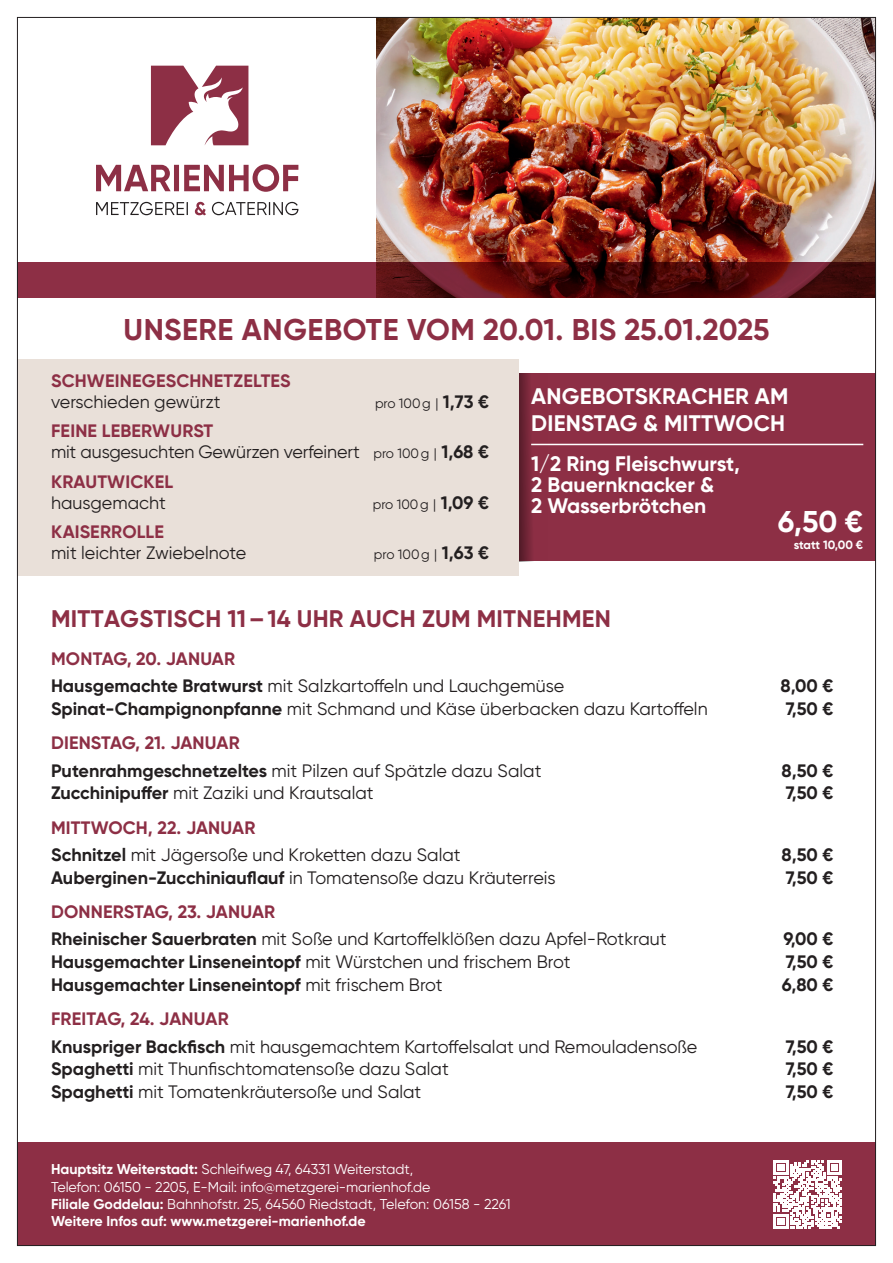
<style>
.page{position:relative;width:893px;height:1263px;background:#fff}
.page>*{position:absolute;margin:0;border:0;box-sizing:border-box;transform-origin:0 0}
.t1{font:700 30px "Gilroy";letter-spacing:.015em;color:#8d2f45}
.Preiskracher_Preis{font:700 30px "Gilroy";color:#fff}
.t2{font:700 24px "Gilroy";letter-spacing:.01em;color:#8d2f45}
.t3{font:700 22.5px/27px "Gilroy";letter-spacing:.01em;color:#fff}
.Preiskracher{font:700 21px/21px "Gilroy";color:#fff}
.Angebote_Body{font:18px/21px "Gilroy";color:#231f20}
.t4{font:700 18px "Gilroy";color:#231f20}
.Datum{font:700 18px "Gilroy";letter-spacing:.01em;color:#8d2f45}
.Angebote_Body-2{font:700 18px/21px "Gilroy";letter-spacing:.01em;color:#8d2f45}
.t5{font:14.25px/17.1px "Gilroy";letter-spacing:-.005em;color:#fff}
.t6{font:700 14.25px "Gilroy";color:#fff}
.Angebote_Body-3{font:13.5px "Gilroy";color:#231f20}
.Preiskracher_Preis-2{font:700 12px "Gilroy";letter-spacing:-.01em;color:#fff}
.s1{font-weight:400;color:#231f20}
.s2{font-weight:700;font-size:18px}
.s3{font-weight:700;color:#8d2f45}
.s4{font-size:13.5px}
.s5{font-weight:700}
.s6{font-weight:400}
</style>
<div class="page">
<img style="left:377px;top:19px;width:497px;height:243px">
<svg style="left:96px;top:164px;width:202px;height:28px"></svg>
<svg style="left:212px;top:202px;width:86px;height:13px"></svg>
<svg style="left:195px;top:202px;width:11px;height:13px"></svg>
<svg style="left:96px;top:202px;width:92px;height:13px"></svg>
<svg style="left:151px;top:66px;width:97px;height:79px"></svg>
<svg style="left:19px;top:262px;width:855px;height:36px;background:#6a1b26"></svg>
<div style="left:17px;top:1143px;width:859px;height:103px;background:#8d2f45"></div>
<svg style="left:774px;top:1160px;width:68px;height:68px"></svg>
<div style="left:518px;top:446px;width:358px;height:115px;background:#8d2f45"></div>
<div style="left:518px;top:373px;width:358px;height:73px;background:#8d2f45"></div>
<hr style="left:531px;top:444px;width:332px;height:1px;background:#fff">
<svg style="left:518px;top:373px;width:30px;height:188px"></svg>
<div style="left:17px;top:360px;width:501px;height:216px;background:#e9e0d9"></div>
<p class="t1" style="left:124px;top:311px;width:648px">UNSERE ANGEBOTE VOM 20.01. BIS 25.01.2025</p>
<p class="Angebote_Body-2" style="left:51px;top:370px;width:241px">SCHWEINEGESCHNETZELTES <span class="s1">verschieden gewürzt</span></p>
<p class="Angebote_Body-3" style="left:375px;top:395px;width:115px">pro 100g | <span class="s2">1,73 €</span></p>
<p class="Angebote_Body" style="left:51px;top:420px;width:439px"><span class="s3">FEINE LEBERWURST<br></span>mit ausgesuchten Gewürzen verfeinert <span class="s4">pro 100g |</span> <span class="s5">1,68 €</span></p>
<p class="Angebote_Body-2" style="left:51px;top:471px;width:124px">KRAUTWICKEL <span class="s1">hausgemacht</span></p>
<p class="Angebote_Body-3" style="left:373px;top:496px;width:118px">pro 100g | <span class="s2">1,09 €</span></p>
<p class="Angebote_Body" style="left:51px;top:521px;width:197px"><span class="s3">KAISERROLLE<br></span>mit leichter Zwiebelnote</p>
<p class="Angebote_Body-3" style="left:374px;top:546px;width:117px">pro 100g | <span class="s2">1,63 €</span></p>
<p class="t3" style="left:531px;top:382px;width:259px">ANGEBOTSKRACHER AM<br>DIENSTAG &amp; MITTWOCH</p>
<p class="Preiskracher" style="left:531px;top:453px;width:210px">1/2 Ring Fleischwurst,<br>2 Bauernknacker &amp;<br>2 Wasserbrötchen</p>
<p class="Preiskracher_Preis" style="left:778px;top:503px;width:87px">6,50 €</p>
<p class="Preiskracher_Preis-2" style="left:794px;top:537px;width:71px">statt 10,00 €</p>
<p class="t2" style="left:51px;top:604px;width:561px">MITTAGSTISCH 11–14 UHR AUCH ZUM MITNEHMEN</p>
<p class="Datum" style="left:51px;top:647px;width:186px">MONTAG, 20. JANUAR</p>
<p class="Angebote_Body" style="left:51px;top:675px;width:515px"><span class="s5">Hausgemachte Bratwurst</span> mit Salzkartoffeln und Lauchgemüse</p>
<p class="t4" style="left:781px;top:675px;width:54px">8,00 €</p>
<p class="Angebote_Body" style="left:51px;top:698px;width:658px"><span class="s5">Spinat-Champignonpfanne</span> mit Schmand und Käse überbacken dazu Kartoffeln</p>
<p class="t4" style="left:786px;top:697px;width:49px">7,50 €</p>
<p class="Datum" style="left:51px;top:732px;width:190px">DIENSTAG, 21. JANUAR</p>
<p class="Angebote_Body" style="left:51px;top:759px;width:492px"><span class="s5">Putenrahmgeschnetzeltes</span> mit Pilzen auf Spätzle dazu Salat</p>
<p class="t4" style="left:782px;top:759px;width:53px">8,50 €</p>
<p class="Angebote_Body" style="left:51px;top:782px;width:324px"><span class="s5">Zucchinipuffer</span> mit Zaziki und Krautsalat</p>
<p class="t4" style="left:786px;top:782px;width:49px">7,50 €</p>
<p class="Datum" style="left:51px;top:816px;width:206px">MITTWOCH, 22. JANUAR</p>
<p class="Angebote_Body" style="left:51px;top:844px;width:411px"><span class="s5">Schnitzel</span> mit Jägersoße und Kroketten dazu Salat</p>
<p class="t4" style="left:782px;top:843px;width:53px">8,50 €</p>
<p class="Angebote_Body" style="left:51px;top:867px;width:506px"><span class="s5">Auberginen-Zucchiniauflauf</span> in Tomatensoße dazu Kräuterreis</p>
<p class="t4" style="left:786px;top:866px;width:49px">7,50 €</p>
<p class="Datum" style="left:51px;top:900px;width:226px">DONNERSTAG, 23. JANUAR</p>
<p class="Angebote_Body" style="left:51px;top:928px;width:617px"><span class="s5">Rheinischer Sauerbraten</span> mit Soße und Kartoffelklößen dazu Apfel-Rotkraut</p>
<p class="t4" style="left:783px;top:928px;width:52px">9,00 €</p>
<p class="Angebote_Body" style="left:51px;top:951px;width:521px"><span class="s5">Hausgemachter Linseneintopf</span> mit Würstchen und frischem Brot</p>
<p class="t4" style="left:786px;top:950px;width:49px">7,50 €</p>
<p class="t4" style="left:51px;top:973px;width:393px">Hausgemachter Linseneintopf <span class="s6">mit frischem Brot</span></p>
<p class="t4" style="left:782px;top:973px;width:53px">6,80 €</p>
<p class="Datum" style="left:51px;top:1008px;width:179px">FREITAG, 24. JANUAR</p>
<p class="Angebote_Body" style="left:51px;top:1035px;width:648px"><span class="s5">Knuspriger Backfisch</span> mit hausgemachtem Kartoffelsalat und Remouladensoße</p>
<p class="t4" style="left:786px;top:1035px;width:49px">7,50 €</p>
<p class="Angebote_Body" style="left:51px;top:1058px;width:399px"><span class="s5">Spaghetti</span> mit Thunfischtomatensoße dazu Salat</p>
<p class="t4" style="left:786px;top:1058px;width:49px">7,50 €</p>
<p class="Angebote_Body" style="left:51px;top:1081px;width:372px"><span class="s5">Spaghetti</span> mit Tomatenkräutersoße und Salat</p>
<p class="t4" style="left:786px;top:1081px;width:49px">7,50 €</p>
<p class="t5" style="left:51px;top:1161px;width:381px"><span class="s5">Hauptsitz Weiterstadt:</span> Schleifweg 47, 64331 Weiterstadt,<br>Telefon: 06150 - 2205, E-Mail: info@metzgerei-marienhof.de</p>
<p class="t5" style="left:51px;top:1195px;width:461px"><span class="s5">Filiale Goddelau:</span> Bahnhofstr. 25, 64560 Riedstadt, Telefon: 06158 - 2261</p>
<p class="t6" style="left:51px;top:1212px;width:316px">Weitere Infos auf: www.metzgerei-marienhof.de</p>
</div>
